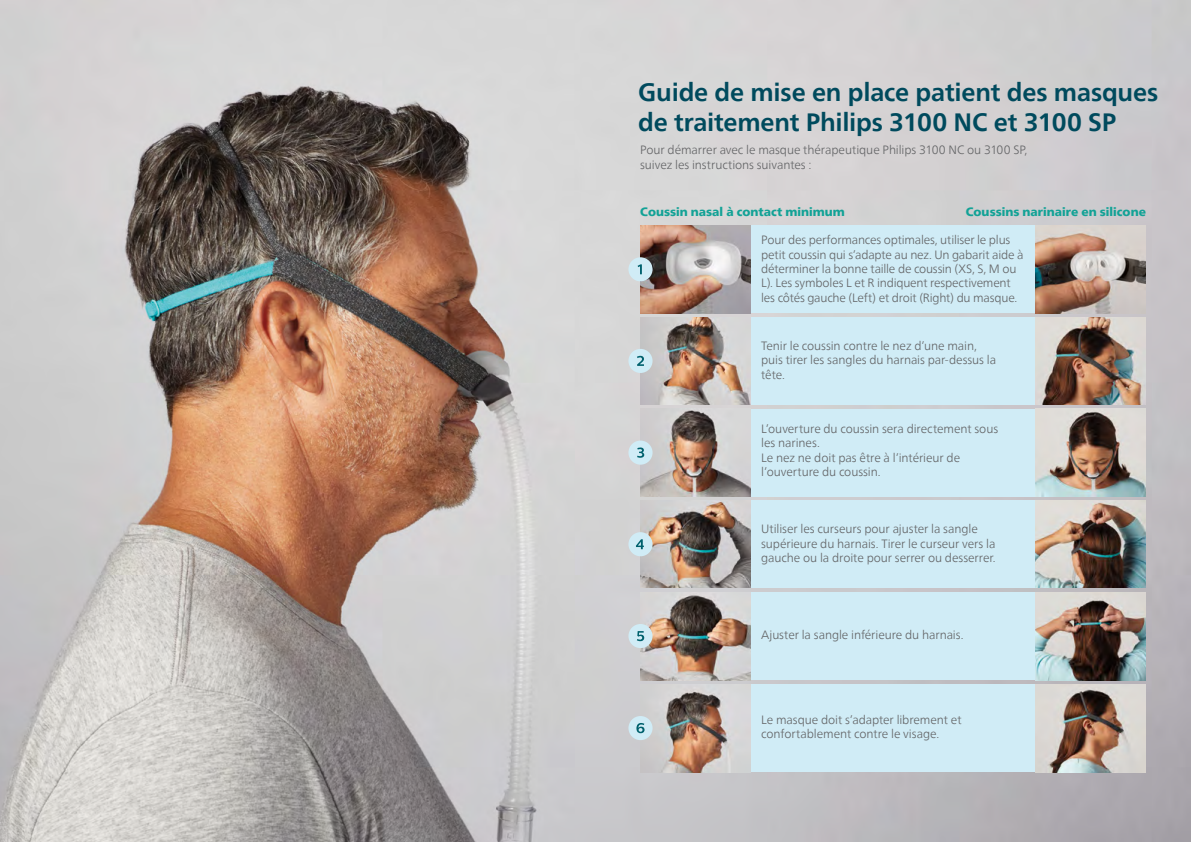
<style>
.page{position:relative;width:1191px;height:842px;background:#fff}
.page>*{position:absolute;margin:0;border:0;box-sizing:border-box;transform-origin:0 0}
.t1{font:700 25px/30px "Neue Frutiger World";letter-spacing:-.01em;color:#004a5d}
.t2{font:300 12px/14.4px "Neue Frutiger World";letter-spacing:-.01em;color:#636466}
.t3{font:900 12px "Neue Frutiger World";letter-spacing:.005em;color:#12a296}
</style>
<div class="page">
<img style="left:0;top:0;width:1191px;height:842px">
<div style="left:751px;top:226px;width:395px;height:87px;background:#d0ecf6"></div>
<div style="left:751px;top:592px;width:395px;height:88px;background:#d0ecf6"></div>
<div style="left:751px;top:500px;width:395px;height:88px;background:#d0ecf6"></div>
<div style="left:751px;top:684px;width:395px;height:88px;background:#d0ecf6"></div>
<div style="left:751px;top:409px;width:395px;height:87px;background:#d0ecf6"></div>
<div style="left:751px;top:317px;width:395px;height:88px;background:#d0ecf6"></div>
<img style="left:640px;top:500px;width:111px;height:88px">
<img style="left:1035px;top:500px;width:111px;height:88px">
<img style="left:640px;top:684px;width:111px;height:88px">
<img style="left:1035px;top:684px;width:111px;height:88px">
<img style="left:640px;top:592px;width:111px;height:88px">
<img style="left:1035px;top:592px;width:111px;height:88px">
<img style="left:640px;top:225px;width:111px;height:88px">
<img style="left:1035px;top:225px;width:111px;height:88px">
<img style="left:640px;top:317px;width:111px;height:88px">
<img style="left:1035px;top:317px;width:111px;height:88px">
<img style="left:640px;top:409px;width:111px;height:87px">
<img style="left:1035px;top:409px;width:111px;height:87px">
<div style="left:628px;top:349px;width:24px;height:24px;background:#d0ecf6;border-radius:50%"></div>
<svg style="left:637px;top:356px;width:7px;height:10px"></svg>
<div style="left:628px;top:441px;width:24px;height:24px;background:#d0ecf6;border-radius:50%"></div>
<svg style="left:637px;top:447px;width:7px;height:11px"></svg>
<div style="left:628px;top:532px;width:24px;height:24px;background:#d0ecf6;border-radius:50%"></div>
<svg style="left:636px;top:539px;width:8px;height:10px"></svg>
<div style="left:628px;top:624px;width:24px;height:24px;background:#d0ecf6;border-radius:50%"></div>
<svg style="left:637px;top:631px;width:7px;height:10px"></svg>
<div style="left:628px;top:716px;width:24px;height:24px;background:#d0ecf6;border-radius:50%"></div>
<svg style="left:636px;top:723px;width:8px;height:10px"></svg>
<div style="left:628px;top:257px;width:24px;height:24px;background:#d0ecf6;border-radius:50%"></div>
<svg style="left:637px;top:264px;width:5px;height:10px"></svg>
<h1 class="t1" style="left:638px;top:77px;width:521px">Guide de mise en place patient des masques de traitement Philips 3100 NC et 3100 SP</h1>
<p class="t2" style="left:640px;top:143px;width:388px">Pour démarrer avec le masque thérapeutique Philips 3100 NC ou 3100 SP, suivez les instructions suivantes :</p>
<p class="t3" style="left:640px;top:205px;width:206px">Coussin nasal à contact minimum</p>
<p class="t3" style="left:965px;top:205px;width:182px">Coussins narinaire en silicone</p>
<p class="t2" style="left:761px;top:233px;width:264px">Pour des performances optimales, utiliser le plus petit coussin qui s’adapte au nez. Un gabarit aide à déterminer la bonne taille de coussin (XS, S, M ou L). Les symboles L et R indiquent respectivement les côtés gauche (Left) et droit (Right) du masque.</p>
<p class="t2" style="left:761px;top:339px;width:236px">Tenir le coussin contre le nez d’une main, puis tirer les sangles du harnais par-dessus la tête.</p>
<p class="t2" style="left:761px;top:422px;width:238px">L’ouverture du coussin sera directement sous les narines.<br>Le nez ne doit pas être à l’intérieur de l’ouverture du coussin.</p>
<p class="t2" style="left:761px;top:522px;width:236px">Utiliser les curseurs pour ajuster la sangle supérieure du harnais. Tirer le curseur vers la gauche ou la droite pour serrer ou desserrer.</p>
<p class="t2" style="left:761px;top:628px;width:204px">Ajuster la sangle inférieure du harnais.</p>
<p class="t2" style="left:761px;top:712px;width:202px">Le masque doit s’adapter librement et confortablement contre le visage.</p>
</div>
